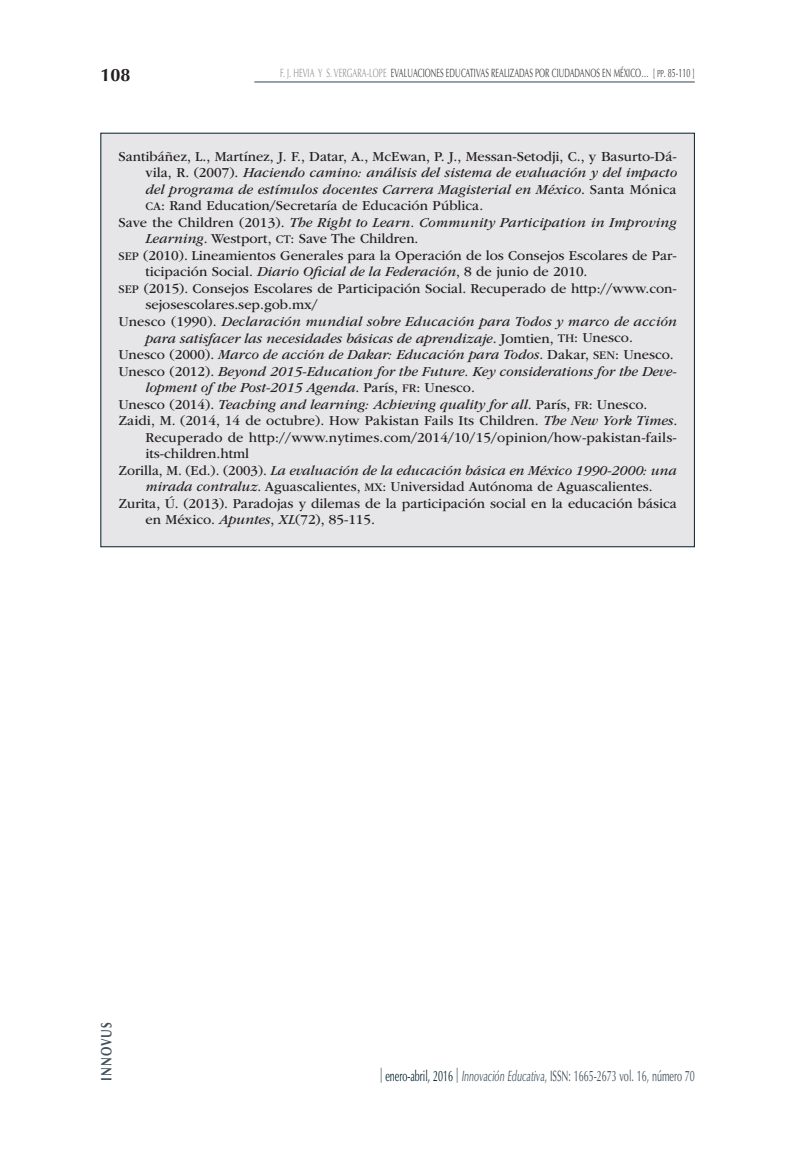
<style>
.page{position:relative;width:808px;height:1149px;background:#fff}
.page>*{position:absolute;margin:0;border:0;box-sizing:border-box;transform-origin:0 0}
.t1{font:700 18px "Optima LT Std";color:#231f20}
.t2{font:15px "Optima LT Std";color:#3f4f5b;scale:.6 1}
.t3{font:700 15px "Optima LT Std";letter-spacing:.1em;color:#3f4f5b;scale:.75 1}
.t4{font:14.25px "ITC Garamond Std";color:#231f20}
.t5{font:italic 14.25px "ITC Garamond Std";color:#231f20}
.t6{font:12px "Optima LT Std";letter-spacing:.01em;color:#3e3e3f;scale:.6 1}
.s1{color:#939598}
.s2{font-family:"Optima LT Std SC850";font-size:10.2px}
.s3{font-style:normal}
.s4{font-family:"ITC Garamond Std Bk SC850";font-size:12.15px}
.s5{font-style:italic}
.s6{font-family:"ITC Garamond Std Bk SC850";font-style:normal;font-size:12.15px}
.s7{color:#031f2c}
</style>
<div class="page">
<hr style="left:254px;top:82px;width:441px;height:1px;background:#334551">
<div style="left:100px;top:133px;width:595px;height:414px;background:#e6e5e8"></div>
<p class="t1" style="left:100px;top:64px;width:32px">108</p>
<p class="t6" style="left:280px;top:66px;width:692px"><span class="s1">F. J. HEVIA Y S. VERGARA-LOPE</span> EVALUACIONES EDUCATIVAS REALIZADAS POR CIUDADANOS EN MÉXICO… [ <span class="s2">pp</span>. 85-110 ]</p>
<p class="t4" style="left:118px;top:148px;width:560px">Santibáñez, L., Martínez, J. F., Datar, A., McEwan, P. J., Messan-Setodji, C., y Basurto-Dá-</p>
<p class="t5" style="left:145px;top:165px;width:533px"><span class="s3">vila, R. (2007).</span> Haciendo camino: análisis del sistema de evaluación y del impacto</p>
<p class="t5" style="left:145px;top:181px;width:533px">del programa de estímulos docentes Carrera Magisterial en México<span class="s3">. Santa Mónica</span></p>
<p class="t4" style="left:145px;top:198px;width:339px"><span class="s4">CA</span>: Rand Education/Secretaría de Educación Pública.</p>
<p class="t5" style="left:118px;top:214px;width:560px"><span class="s3">Save the Children (2013).</span> The Right to Learn. Community Participation in Improving</p>
<p class="t4" style="left:145px;top:231px;width:275px"><span class="s5">Learning</span>. Westport, <span class="s4">CT</span>: Save The Children.</p>
<p class="t4" style="left:118px;top:247px;width:560px"><span class="s4">SEP</span> (2010). Lineamientos Generales para la Operación de los Consejos Escolares de Par-</p>
<p class="t4" style="left:145px;top:264px;width:444px">ticipación Social. <span class="s5">Diario Oficial de la Federación</span>, 8 de junio de 2010.</p>
<p class="t4" style="left:118px;top:280px;width:560px"><span class="s4">SEP</span> (2015). Consejos Escolares de Participación Social. Recuperado de http://www.con-</p>
<p class="t4" style="left:145px;top:297px;width:174px">sejosescolares.sep.gob.mx/</p>
<p class="t5" style="left:118px;top:313px;width:560px"><span class="s3">Unesco (1990).</span> Declaración mundial sobre Educación para Todos y marco de acción</p>
<p class="t5" style="left:145px;top:330px;width:489px">para satisfacer las necesidades básicas de aprendizaje<span class="s3">. Jomtien,</span> <span class="s6">TH</span><span class="s3">: Unesco.</span></p>
<p class="t5" style="left:118px;top:346px;width:557px"><span class="s3">Unesco (2000).</span> Marco de acción de Dakar: Educación para Todos<span class="s3">. Dakar,</span> <span class="s6">SEN</span><span class="s3">: Unesco.</span></p>
<p class="t5" style="left:118px;top:363px;width:560px"><span class="s3">Unesco (2012).</span> Beyond 2015-Education for the Future. Key considerations for the Deve-</p>
<p class="t5" style="left:145px;top:379px;width:331px">lopment of the Post-2015 Agenda<span class="s3">. París,</span> <span class="s6">FR</span><span class="s3">: Unesco.</span></p>
<p class="t5" style="left:118px;top:396px;width:530px"><span class="s3">Unesco (2014).</span> Teaching and learning: Achieving quality for all<span class="s3">. París,</span> <span class="s6">FR</span><span class="s3">: Unesco.</span></p>
<p class="t4" style="left:118px;top:412px;width:560px">Zaidi, M. (2014, 14 de octubre). How Pakistan Fails Its Children. <span class="s5">The New York Times</span>.</p>
<p class="t4" style="left:145px;top:429px;width:533px">Recuperado de http://www.nytimes.com/2014/10/15/opinion/how-pakistan-fails-</p>
<p class="t4" style="left:145px;top:445px;width:105px">its-children.html</p>
<p class="t5" style="left:118px;top:462px;width:560px"><span class="s3">Zorilla, M. (Ed.). (2003).</span> La evaluación de la educación básica en México 1990-2000: una</p>
<p class="t4" style="left:145px;top:478px;width:509px"><span class="s5">mirada contraluz</span>. Aguascalientes, <span class="s4">MX</span>: Universidad Autónoma de Aguascalientes.</p>
<p class="t4" style="left:118px;top:495px;width:560px">Zurita, Ú. (2013). Paradojas y dilemas de la participación social en la educación básica</p>
<p class="t4" style="left:145px;top:511px;width:231px">en México. <span class="s5">Apuntes</span>, <span class="s5">XL</span>(72), 85-115.</p>
<p class="t3" style="left:98px;top:1080px;width:80px;rotate:-90deg">INNOVUS</p>
<p class="t2" style="left:380px;top:1066px;width:527px"><span class="s7">| enero-abril, 2016 |</span> <span class="s5">Innovación Educativa</span>, ISSN: 1665-2673 vol. 16, número 70</p>
</div>
